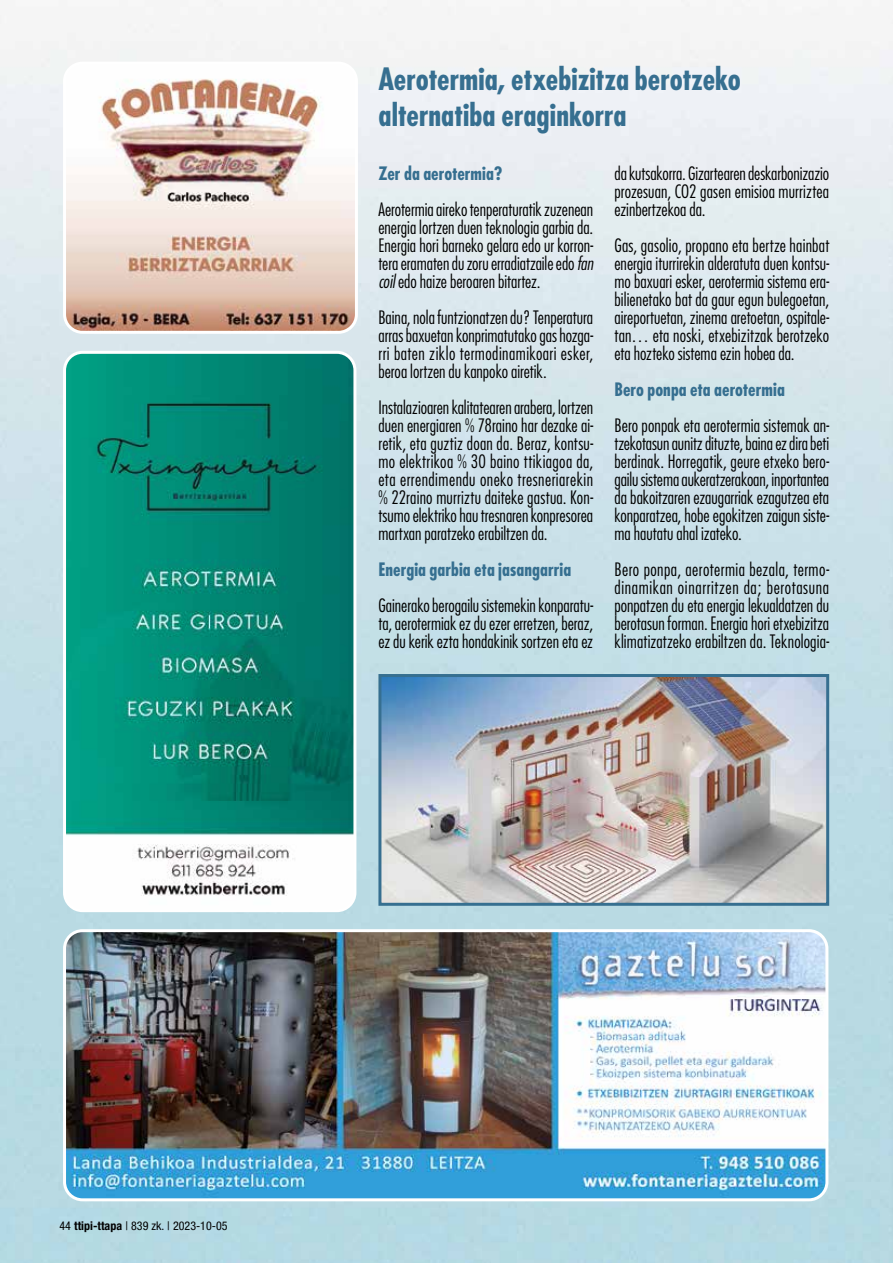
<style>
.page{position:relative;width:893px;height:1263px;background:#fff}
.page>*{position:absolute;margin:0;border:0;box-sizing:border-box;transform-origin:0 0}
.t1{font:700 condensed 30px/36px "Futura";letter-spacing:-.005em;color:#366f90}
.t2{font:300 condensed 18px/18px "Futura";color:#000;text-align:justify}
.t3{font:700 condensed 18px "Futura";letter-spacing:.005em;color:#366f90}
.t4{font:condensed 12px "Helvetica Neue";color:#000}
.s1{font-style:italic}
.s2{font-weight:700}
</style>
<div class="page">
<img style="left:382px;top:678px;width:443px;height:224px">
<div style="left:378px;top:674px;width:451px;height:232px;border:3px solid #366f90"></div>
<img style="left:65px;top:931px;width:762px;height:269px">
<div style="left:63px;top:929px;width:765px;height:272px;border:3px solid #fff;border-radius:18px"></div>
<img style="left:65px;top:352px;width:290px;height:559px">
<div style="left:63px;top:351px;width:293px;height:561px;border:3px solid #fff;border-radius:18px"></div>
<img style="left:65px;top:63px;width:291px;height:269px">
<div style="left:63px;top:62px;width:295px;height:272px;border:3px solid #fff;border-radius:18px"></div>
<h1 class="t1" style="left:378px;top:61px;width:364px">Aerotermia, etxebizitza berotzeko alternatiba eraginkorra</h1>
<p class="t3" style="left:378px;top:162px;width:125px">Zer da aerotermia?</p>
<p class="t2" style="left:378px;top:200px;width:216px">Aerotermia aireko tenperaturatik zuzenean energia lortzen duen teknologia garbia da.<br>Energia hori barneko gelara edo ur korron&shy;tera eramaten du zoru erradiatzaile edo <span class="s1">fan coil</span> edo haize beroaren bitartez.</p>
<p class="t2" style="left:378px;top:308px;width:216px">Baina, nola funtzionatzen du? Tenperatura arras baxuetan konprimatutako gas hozga&shy;rri baten ziklo termodinamikoari esker, beroa lortzen du kanpoko airetik.</p>
<p class="t2" style="left:378px;top:398px;width:216px">Instalazioaren kalitatearen arabera, lortzen duen energiaren % 78raino har dezake ai&shy;retik, eta guztiz doan da. Beraz, kontsu&shy;mo elektrikoa % 30 baino ttikiagoa da, eta errendimendu oneko tresneriarekin % 22raino murriztu daiteke gastua. Kon&shy;tsumo elektriko hau tresnaren konpresorea martxan paratzeko erabiltzen da.</p>
<p class="t3" style="left:378px;top:558px;width:194px">Energia garbia eta jasangarria</p>
<p class="t2" style="left:378px;top:596px;width:216px">Gainerako berogailu sistemekin konparatu&shy;ta, aerotermiak ez du ezer erretzen, beraz, ez du kerik ezta hondakinik sortzen eta ez</p>
<p class="t2" style="left:614px;top:164px;width:216px">da kutsakorra. Gizartearen deskarbonizazio prozesuan, CO2 gasen emisioa murriztea ezinbertzekoa da.</p>
<p class="t2" style="left:614px;top:236px;width:216px">Gas, gasolio, propano eta bertze hainbat energia iturrirekin alderatuta duen kontsu&shy;mo baxuari esker, aerotermia sistema era&shy;bilienetako bat da gaur egun bulegoetan, aireportuetan, zinema aretoetan, ospitale&shy;tan… eta noski, etxebizitzak berotzeko eta hozteko sistema ezin hobea da.</p>
<p class="t3" style="left:614px;top:378px;width:172px">Bero ponpa eta aerotermia</p>
<p class="t2" style="left:614px;top:416px;width:216px">Bero ponpak eta aerotermia sistemak an&shy;tzekotasun aunitz dituzte, baina ez dira beti berdinak. Horregatik, geure etxeko bero&shy;gailu sistema aukeratzerakoan, inportantea da bakoitzaren ezaugarriak ezagutzea eta konparatzea, hobe egokitzen zaigun siste&shy;ma hautatu ahal izateko.</p>
<p class="t2" style="left:614px;top:560px;width:216px">Bero ponpa, aerotermia bezala, termo&shy;dinamikan oinarritzen da; berotasuna ponpatzen du eta energia lekualdatzen du berotasun forman. Energia hori etxebizitza klimatizatzeko erabiltzen da. Teknologia-</p>
<p class="t4" style="left:60px;top:1219px;width:170px">44 <span class="s2">ttipi-ttapa</span> | 839 zk. | 2023-10-05</p>
</div>
